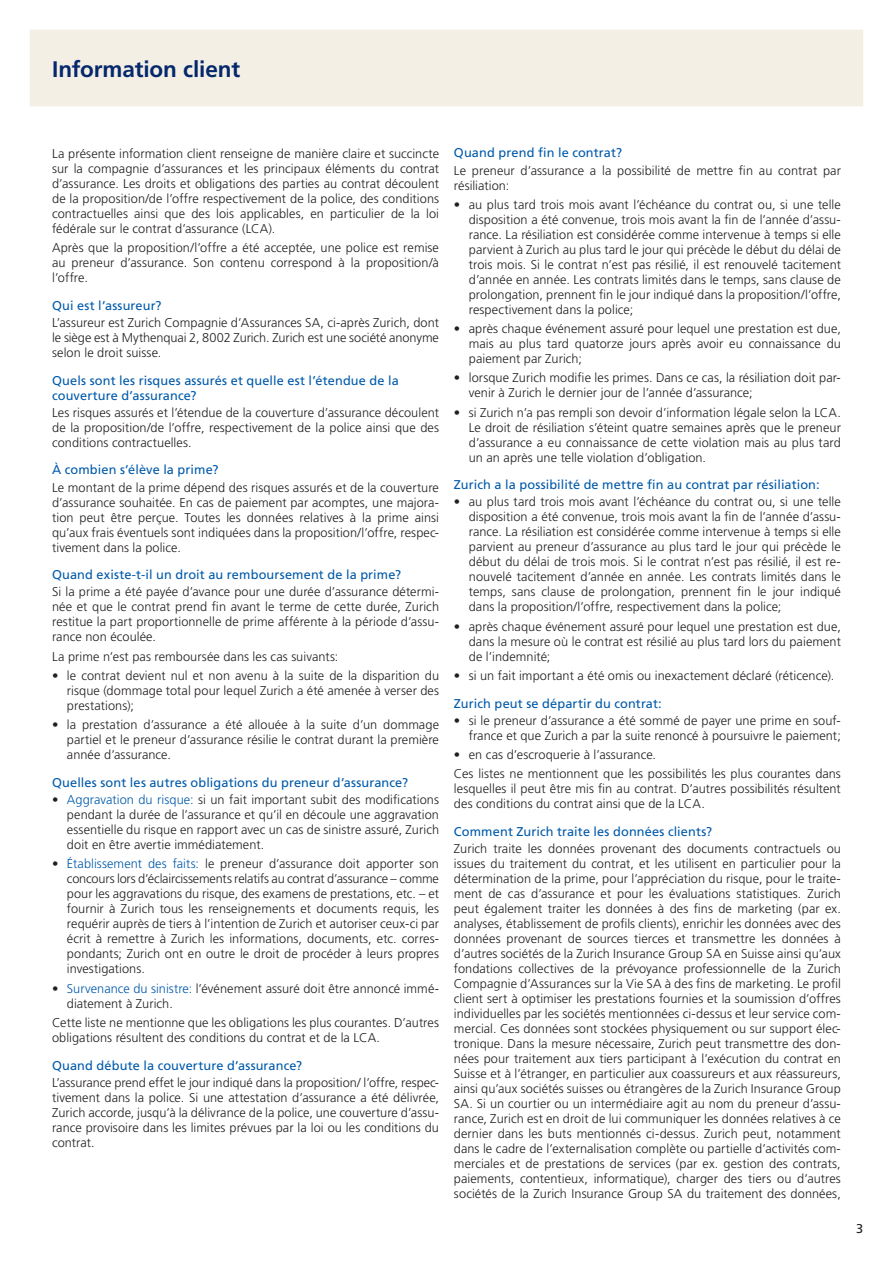
<style>
.page{position:relative;width:893px;height:1263px;background:#fff}
.page>*{position:absolute;margin:0;border:0;box-sizing:border-box;transform-origin:0 0}
.t1{font:700 22.5px "Frutiger";letter-spacing:-.005em;color:#04286b}
.t2{font:300 12.75px/15px "Frutiger";letter-spacing:.005em;color:#231f20;text-align:justify}
.t3{font:12.75px/15px "Frutiger";letter-spacing:.01em;color:#015aaa}
.t4{font:12.75px "Frutiger";color:#231f20}
.s1{color:#015aaa}
</style>
<div class="page">
<div style="left:30px;top:30px;width:833px;height:76px;background:#f3efe5"></div>
<h1 class="t1" style="left:52px;top:56px;width:190px">Information client</h1>
<p class="t2" style="left:52px;top:146px;width:388px">La présente information client renseigne de manière claire et succincte sur la compagnie d’assurances et les principaux éléments du contrat d’assurance. Les droits et obligations des parties au contrat découlent de la proposition/de l’offre respectivement de la police, des conditions contractuelles ainsi que des lois applicables, en particulier de la loi fédérale sur le contrat d’assurance (LCA).</p>
<p class="t2" style="left:52px;top:240px;width:388px">Après que la proposition/l’offre a été acceptée, une police est remise au preneur d’assurance. Son contenu correspond à la proposition/à l’offre.</p>
<p class="t3" style="left:52px;top:298px;width:111px">Qui est l’assureur?</p>
<p class="t2" style="left:52px;top:315px;width:388px">L’assureur est Zurich Compagnie d’Assurances SA, ci-après Zurich, dont le siège est à Mythenquai 2, 8002 Zurich. Zurich est une société anonyme selon le droit suisse.</p>
<p class="t3" style="left:52px;top:373px;width:348px">Quels sont les risques assurés et quelle est l’étendue de la couverture d’assurance?</p>
<p class="t2" style="left:52px;top:405px;width:388px">Les risques assurés et l’étendue de la couverture d’assurance découlent de la proposition/de l’offre, respectivement de la police ainsi que des conditions contractuelles.</p>
<p class="t3" style="left:52px;top:462px;width:168px">À combien s’élève la prime?</p>
<p class="t2" style="left:52px;top:480px;width:388px">Le montant de la prime dépend des risques assurés et de la couverture d’assurance souhaitée. En cas de paiement par acomptes, une majora&shy;tion peut être perçue. Toutes les données relatives à la prime ainsi qu’aux frais éventuels sont indiquées dans la proposition/l’offre, respec&shy;tivement dans la police.</p>
<p class="t3" style="left:52px;top:567px;width:351px">Quand existe-t-il un droit au remboursement de la prime?</p>
<p class="t2" style="left:52px;top:584px;width:388px">Si la prime a été payée d’avance pour une durée d’assurance détermi&shy;née et que le contrat prend fin avant le terme de cette durée, Zurich restitue la part proportionnelle de prime afférente à la période d’assu&shy;rance non écoulée.</p>
<p class="t2" style="left:52px;top:649px;width:288px">La prime n’est pas remboursée dans les cas suivants:</p>
<p class="t2" style="left:67px;top:668px;width:374px;text-indent:-15px">• le contrat devient nul et non avenu à la suite de la disparition du risque (dommage total pour lequel Zurich a été amenée à verser des prestations);</p>
<p class="t2" style="left:67px;top:717px;width:374px;text-indent:-15px">• la prestation d’assurance a été allouée à la suite d’un dommage partiel et le preneur d’assurance résilie le contrat durant la première année d’assurance.</p>
<p class="t3" style="left:52px;top:775px;width:358px">Quelles sont les autres obligations du preneur d’assurance?</p>
<p class="t2" style="left:67px;top:792px;width:374px;text-indent:-15px">• <span class="s1">Aggravation du risque:</span> si un fait important subit des modifications pendant la durée de l’assurance et qu’il en découle une aggravation essentielle du risque en rapport avec un cas de sinistre assuré, Zurich doit en être avertie immédiatement.</p>
<p class="t2" style="left:67px;top:856px;width:374px;text-indent:-15px">• <span class="s1">Établissement des faits:</span> le preneur d’assurance doit apporter son concours lors d’éclaircissements relatifs au contrat d’assurance – comme pour les aggravations du risque, des examens de prestations, etc. – et fournir à Zurich tous les renseignements et documents requis, les requérir auprès de tiers à l’intention de Zurich et autoriser ceux-ci par écrit à remettre à Zurich les informations, documents, etc. corres&shy;pondants; Zurich ont en outre le droit de procéder à leurs propres investigations.</p>
<p class="t2" style="left:67px;top:981px;width:374px;text-indent:-15px">• <span class="s1">Survenance du sinistre:</span> l’événement assuré doit être annoncé immé&shy;diatement à Zurich.</p>
<p class="t2" style="left:52px;top:1015px;width:388px">Cette liste ne mentionne que les obligations les plus courantes. D’autres obligations résultent des conditions du contrat et de la LCA.</p>
<p class="t3" style="left:52px;top:1057px;width:252px">Quand débute la couverture d’assurance?</p>
<p class="t2" style="left:52px;top:1075px;width:388px">L’assurance prend effet le jour indiqué dans la proposition/ l’offre, respec&shy;tivement dans la police. Si une attestation d’assurance a été délivrée, Zurich accorde, jusqu’à la délivrance de la police, une couverture d’assu&shy;rance provisoire dans les limites prévues par la loi ou les conditions du contrat.</p>
<p class="t3" style="left:454px;top:145px;width:170px">Quand prend fin le contrat?</p>
<p class="t2" style="left:454px;top:163px;width:388px">Le preneur d’assurance a la possibilité de mettre fin au contrat par résiliation:</p>
<p class="t2" style="left:469px;top:197px;width:374px;text-indent:-15px">• au plus tard trois mois avant l’échéance du contrat ou, si une telle disposition a été convenue, trois mois avant la fin de l’année d’assu&shy;rance. La résiliation est considérée comme intervenue à temps si elle parvient à Zurich au plus tard le jour qui précède le début du délai de trois mois. Si le contrat n’est pas résilié, il est renouvelé tacitement d’année en année. Les contrats limités dans le temps, sans clause de prolongation, prennent fin le jour indiqué dans la proposition/l’offre, respectivement dans la police;</p>
<p class="t2" style="left:469px;top:321px;width:374px;text-indent:-15px">• après chaque événement assuré pour lequel une prestation est due, mais au plus tard quatorze jours après avoir eu connaissance du paiement par Zurich;</p>
<p class="t2" style="left:469px;top:370px;width:374px;text-indent:-15px">• lorsque Zurich modifie les primes. Dans ce cas, la résiliation doit par&shy;venir à Zurich le dernier jour de l’année d’assurance;</p>
<p class="t2" style="left:469px;top:405px;width:374px;text-indent:-15px">• si Zurich n’a pas rempli son devoir d’information légale selon la LCA.<br>Le droit de résiliation s’éteint quatre semaines après que le preneur d’assurance a eu connaissance de cette violation mais au plus tard un an après une telle violation d’obligation.</p>
<p class="t3" style="left:454px;top:477px;width:367px">Zurich a la possibilité de mettre fin au contrat par résiliation:</p>
<p class="t2" style="left:469px;top:494px;width:374px;text-indent:-15px">• au plus tard trois mois avant l’échéance du contrat ou, si une telle disposition a été convenue, trois mois avant la fin de l’année d’assu&shy;rance. La résiliation est considérée comme intervenue à temps si elle parvient au preneur d’assurance au plus tard le jour qui précède le début du délai de trois mois. Si le contrat n’est pas résilié, il est re&shy;nouvelé tacitement d’année en année. Les contrats limités dans le temps, sans clause de prolongation, prennent fin le jour indiqué dans la proposition/l’offre, respectivement dans la police;</p>
<p class="t2" style="left:469px;top:619px;width:374px;text-indent:-15px">• après chaque événement assuré pour lequel une prestation est due, dans la mesure où le contrat est résilié au plus tard lors du paiement de l’indemnité;</p>
<p class="t2" style="left:454px;top:668px;width:382px">• si un fait important a été omis ou inexactement déclaré (réticence).</p>
<p class="t3" style="left:454px;top:696px;width:209px">Zurich peut se départir du contrat:</p>
<p class="t2" style="left:454px;top:713px;width:388px;text-align:right">• si le preneur d’assurance a été sommé de payer une prime en souf&shy;france et que Zurich a par la suite renoncé à poursuivre le paiement;</p>
<p class="t2" style="left:454px;top:745px;width:388px;line-height:19.2px">• en cas d’escroquerie à l’assurance.<br>Ces listes ne mentionnent que les possibilités les plus courantes dans</p>
<p class="t2" style="left:454px;top:781px;width:388px">lesquelles il peut être mis fin au contrat. D’autres possibilités résultent des conditions du contrat ainsi que de la LCA.</p>
<p class="t3" style="left:454px;top:824px;width:260px">Comment Zurich traite les données clients?</p>
<p class="t2" style="left:454px;top:841px;width:388px">Zurich traite les données provenant des documents contractuels ou issues du traitement du contrat, et les utilisent en particulier pour la détermination de la prime, pour l’appréciation du risque, pour le traite&shy;ment de cas d’assurance et pour les évaluations statistiques. Zurich peut également traiter les données à des fins de marketing (par ex. analyses, établissement de profils clients), enrichir les données avec des données provenant de sources tierces et transmettre les données à d’autres sociétés de la Zurich Insurance Group SA en Suisse ainsi qu’aux fondations collectives de la prévoyance professionnelle de la Zurich Compagnie d’Assurances sur la Vie SA à des fins de marketing. Le profil client sert à optimiser les prestations fournies et la soumission d’offres individuelles par les sociétés mentionnées ci-dessus et leur service com&shy;mercial. Ces données sont stockées physiquement ou sur support élec&shy;tronique. Dans la mesure nécessaire, Zurich peut transmettre des don&shy;nées pour traitement aux tiers participant à l’exécution du contrat en Suisse et à l’étranger, en particulier aux coassureurs et aux réassureurs, ainsi qu’aux sociétés suisses ou étrangères de la Zurich Insurance Group SA. Si un courtier ou un intermédiaire agit au nom du preneur d’assu&shy;rance, Zurich est en droit de lui communiquer les données relatives à ce dernier dans les buts mentionnés ci-dessus. Zurich peut, notamment dans le cadre de l’externalisation complète ou partielle d’activités com&shy;merciales et de prestations de services (par ex. gestion des contrats, paiements, contentieux, informatique), charger des tiers ou d’autres sociétés de la Zurich Insurance Group SA du traitement des données,</p>
<p class="t4" style="left:856px;top:1221px;width:9px">3</p>
</div>
